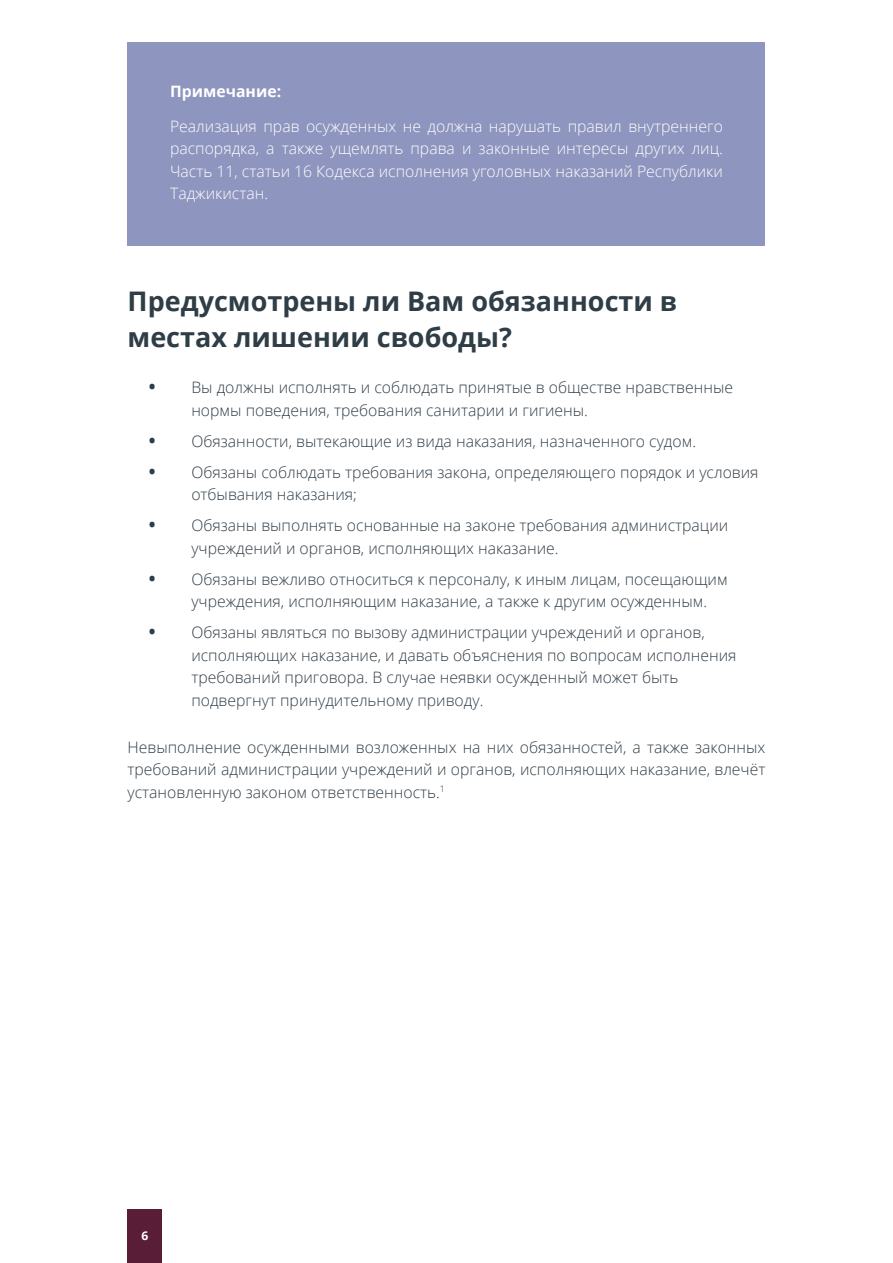
<style>
.page{position:relative;width:893px;height:1263px;background:#fff}
.page>*{position:absolute;margin:0;border:0;box-sizing:border-box;transform-origin:0 0}
.t1{font:700 27px/36px "Open Sans";color:#2f3d47}
.t2{font:300 15.75px/22.5px "Open Sans";color:#2f3d47}
.t3{font:300 15.75px/22.5px "Open Sans";color:#fff;text-align:justify}
.t4{font:700 15.75px "Open Sans";color:#fff}
.t5{font:700 12px "Open Sans";color:#fff}
.s1{font-weight:700;font-size:18px}
</style>
<div class="page">
<div style="left:128px;top:1209px;width:34px;height:54px;background:#5a1d37"></div>
<div style="left:128px;top:43px;width:637px;height:100px;background:#8e95be"></div>
<div style="left:128px;top:77px;width:637px;height:168px;background:#8e95be"></div>
<p class="t4" style="left:170px;top:80px;width:113px">Примечание:</p>
<p class="t3" style="left:170px;top:114px;width:554px">Реализация прав осужденных не должна нарушать правил внутреннего распорядка, а также ущемлять права и законные интересы других лиц.<br>Часть 11, статьи 16 Кодекса исполнения уголовных наказаний Республики Таджикистан.</p>
<h1 class="t1" style="left:128px;top:282px;width:551px">Предусмотрены ли Вам обязанности в местах лишении свободы?</h1>
<p class="t2" style="left:191px;top:376px;width:543px;text-indent:-43px"><span class="s1">•</span> Вы должны исполнять и соблюдать принятые в обществе нравственные нормы поведения, требования санитарии и гигиены.</p>
<p class="t2" style="left:149px;top:429px;width:549px"><span class="s1">•</span> Обязанности, вытекающие из вида наказания, назначенного судом.</p>
<p class="t2" style="left:191px;top:460px;width:569px;text-indent:-43px"><span class="s1">•</span> Обязаны соблюдать требования закона, определяющего порядок и условия отбывания наказания;</p>
<p class="t2" style="left:191px;top:514px;width:538px;text-indent:-43px"><span class="s1">•</span> Обязаны выполнять основанные на законе требования администрации учреждений и органов, исполняющих наказание.</p>
<p class="t2" style="left:191px;top:568px;width:538px;text-indent:-43px"><span class="s1">•</span> Обязаны вежливо относиться к персоналу, к иным лицам, посещающим учреждения, исполняющим наказание, а также к другим осужденным.</p>
<p class="t2" style="left:191px;top:621px;width:547px;text-indent:-43px"><span class="s1">•</span> Обязаны являться по вызову администрации учреждений и органов, исполняющих наказание, и давать объяснения по вопросам исполнения требований приговора. В случае неявки осужденный может быть подвергнут принудительному приводу.</p>
<p class="t2" style="left:128px;top:735px;width:639px;text-align:justify">Невыполнение осужденными возложенных на них обязанностей, а также законных требований администрации учреждений и органов, исполняющих наказание, влечёт установленную законом ответственность.<sup>1</sup></p>
<p class="t5" style="left:141px;top:1227px;width:8px">6</p>
</div>
